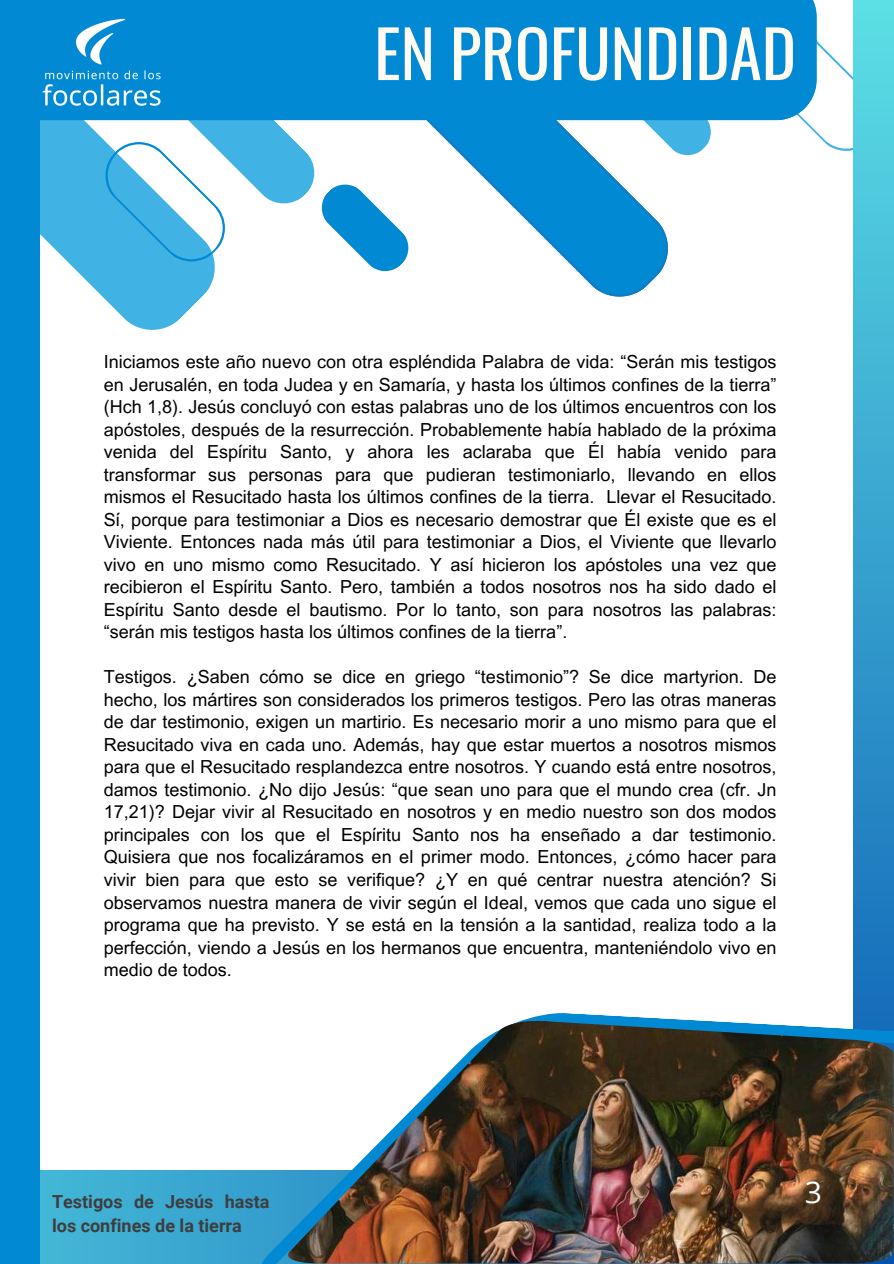
<style>
.page{position:relative;width:894px;height:1264px;background:#fff}
.page>*{position:absolute;margin:0;border:0;box-sizing:border-box;transform-origin:0 0}
.t1{font:64.95px "Oswald";color:#fffbf2}
.t2{font:30px "Open Sans";color:#fff}
.t3{font:18px/22.5px "Arial MT Pro";color:#000;text-align:justify}
.t4{font:700 18px/23.7px "Roboto";color:#3e3e3e}
</style>
<div class="page">
<div style="left:0;top:1170px;width:893px;height:93px;background:#3dacd2"></div>
<svg style="left:40px;top:125px;width:163px;height:205px"></svg>
<svg style="left:53px;top:120px;width:614px;height:176px"></svg>
<svg style="left:105px;top:120px;width:303px;height:151px"></svg>
<svg style="left:624px;top:120px;width:86px;height:35px"></svg>
<div style="left:0;top:0;width:40px;height:1263px;background:#0189d4"></div>
<svg style="left:760px;top:31px;width:93px;height:120px"></svg>
<div style="left:172px;top:0;width:644px;height:120px;background:#0189d4"></div>
<img style="left:40px;top:0;width:132px;height:125px">
<svg style="left:853px;top:0;width:40px;height:996px;background:#3aa7d0"></svg>
<svg style="left:253px;top:996px;width:640px;height:267px"></svg>
<img style="left:287px;top:1021px;width:606px;height:242px">
<p class="t1" style="left:374px;top:3px;width:423px">EN PROFUNDIDAD</p>
<p class="t3" style="left:104px;top:353px;width:674px">Iniciamos este año nuevo con otra espléndida Palabra de vida: “Serán mis testigos en Jerusalén, en toda Judea y en Samaría, y hasta los últimos confines de la tierra” (Hch 1,8). Jesús concluyó con estas palabras uno de los últimos encuentros con los apóstoles, después de la resurrección. Probablemente había hablado de la próxima venida del Espíritu Santo, y ahora les aclaraba que Él había venido para transformar sus personas para que pudieran testimoniarlo, llevando en ellos mismos el Resucitado hasta los últimos confines de la tierra. Llevar el Resucitado.<br>Sí, porque para testimoniar a Dios es necesario demostrar que Él existe que es el Viviente. Entonces nada más útil para testimoniar a Dios, el Viviente que llevarlo vivo en uno mismo como Resucitado. Y así hicieron los apóstoles una vez que recibieron el Espíritu Santo. Pero, también a todos nosotros nos ha sido dado el Espíritu Santo desde el bautismo. Por lo tanto, son para nosotros las palabras:</p>
<p class="t3" style="left:104px;top:623px;width:465px">“serán mis testigos hasta los últimos confines de la tierra”.</p>
<p class="t3" style="left:104px;top:668px;width:674px">Testigos. ¿Saben cómo se dice en griego “testimonio”? Se dice martyrion. De hecho, los mártires son considerados los primeros testigos. Pero las otras maneras de dar testimonio, exigen un martirio. Es necesario morir a uno mismo para que el Resucitado viva en cada uno. Además, hay que estar muertos a nosotros mismos para que el Resucitado resplandezca entre nosotros. Y cuando está entre nosotros, damos testimonio. ¿No dijo Jesús: “que sean uno para que el mundo crea (cfr. Jn 17,21)? Dejar vivir al Resucitado en nosotros y en medio nuestro son dos modos principales con los que el Espíritu Santo nos ha enseñado a dar testimonio.<br>Quisiera que nos focalizáramos en el primer modo. Entonces, ¿cómo hacer para vivir bien para que esto se verifique? ¿Y en qué centrar nuestra atención? Si observamos nuestra manera de vivir según el Ideal, vemos que cada uno sigue el programa que ha previsto. Y se está en la tensión a la santidad, realiza todo a la perfección, viendo a Jesús en los hermanos que encuentra, manteniéndolo vivo en medio de todos.</p>
<p class="t4" style="left:52px;top:1190px;width:219px">Testigos de Jesús hasta los confines de la tierra</p>
<h2 class="t2" style="left:804px;top:1170px;width:19px">3</h2>
</div>
